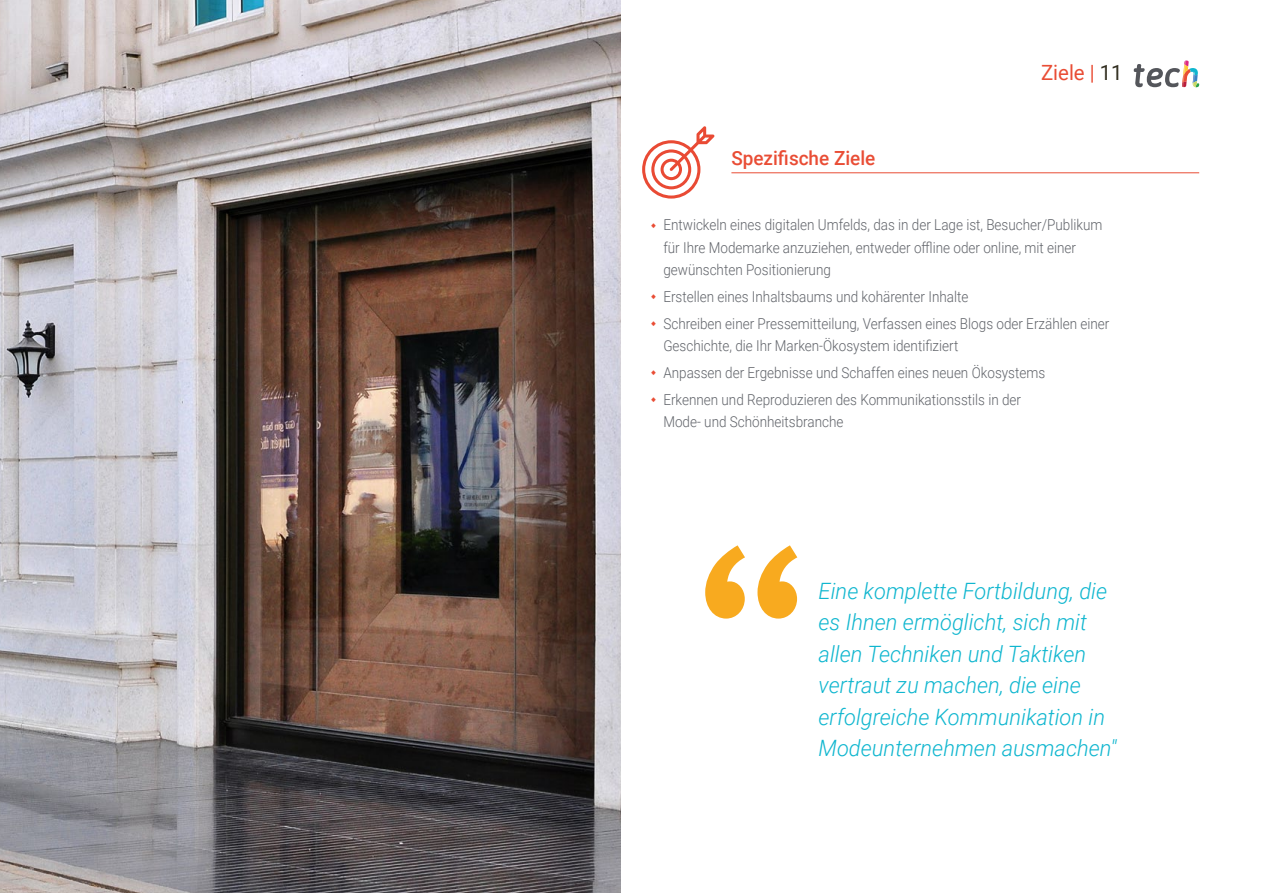
<style>
.page{position:relative;width:1263px;height:893px;background:#fff}
.page>*{position:absolute;margin:0;border:0;box-sizing:border-box;transform-origin:0 0}
.t1{font:italic 300 22.5px/31.5px "Roboto";color:#0fb6cf}
.t2{font:21px "Roboto";color:#e94d35}
.t3{font:500 19.5px "Roboto";color:#e94d35}
.t4{font:300 15px/26.7px "Roboto";color:#61646a;scale:.9 1}
.s1{color:#312e20}
</style>
<div class="page">
<hr style="left:731px;top:172px;width:468px;height:1px;background:#e94d35">
<svg style="left:642px;top:126px;width:72px;height:73px"></svg>
<svg style="left:705px;top:545px;width:92px;height:74px"></svg>
<img style="left:0;top:0;width:621px;height:893px">
<svg style="left:1134px;top:61px;width:65px;height:27px"></svg>
<h3 class="t3" style="left:731px;top:144px;width:145px">Spezifische Ziele</h3>
<h2 class="t2" style="left:1041px;top:57px;width:83px">Ziele | <span class="s1">11</span></h2>
<p class="t4" style="left:663px;top:213px;width:489px;line-height:22.5px">Entwickeln eines digitalen Umfelds, das in der Lage ist, Besucher/Publikum für Ihre Modemarke anzuziehen, entweder offline oder online, mit einer gewünschten Positionierung</p>
<p class="t4" style="left:663px;top:283px;width:497px">Erstellen eines Inhaltsbaums und kohärenter Inhalte<br>Schreiben einer Pressemitteilung, Verfassen eines Blogs oder Erzählen einer</p>
<p class="t4" style="left:663px;top:332px;width:426px">Geschichte, die Ihr Marken-Ökosystem identifiziert<br>Anpassen der Ergebnisse und Schaffen eines neuen Ökosystems<br>Erkennen und Reproduzieren des Kommunikationsstils in der</p>
<p class="t4" style="left:663px;top:408px;width:202px">Mode- und Schönheitsbranche</p>
<h1 class="t1" style="left:819px;top:574px;width:299px">Eine komplette Fortbildung, die es Ihnen ermöglicht, sich mit allen Techniken und Taktiken vertraut zu machen, die eine erfolgreiche Kommunikation in<br>Modeunternehmen ausmachen"</h1>
</div>
